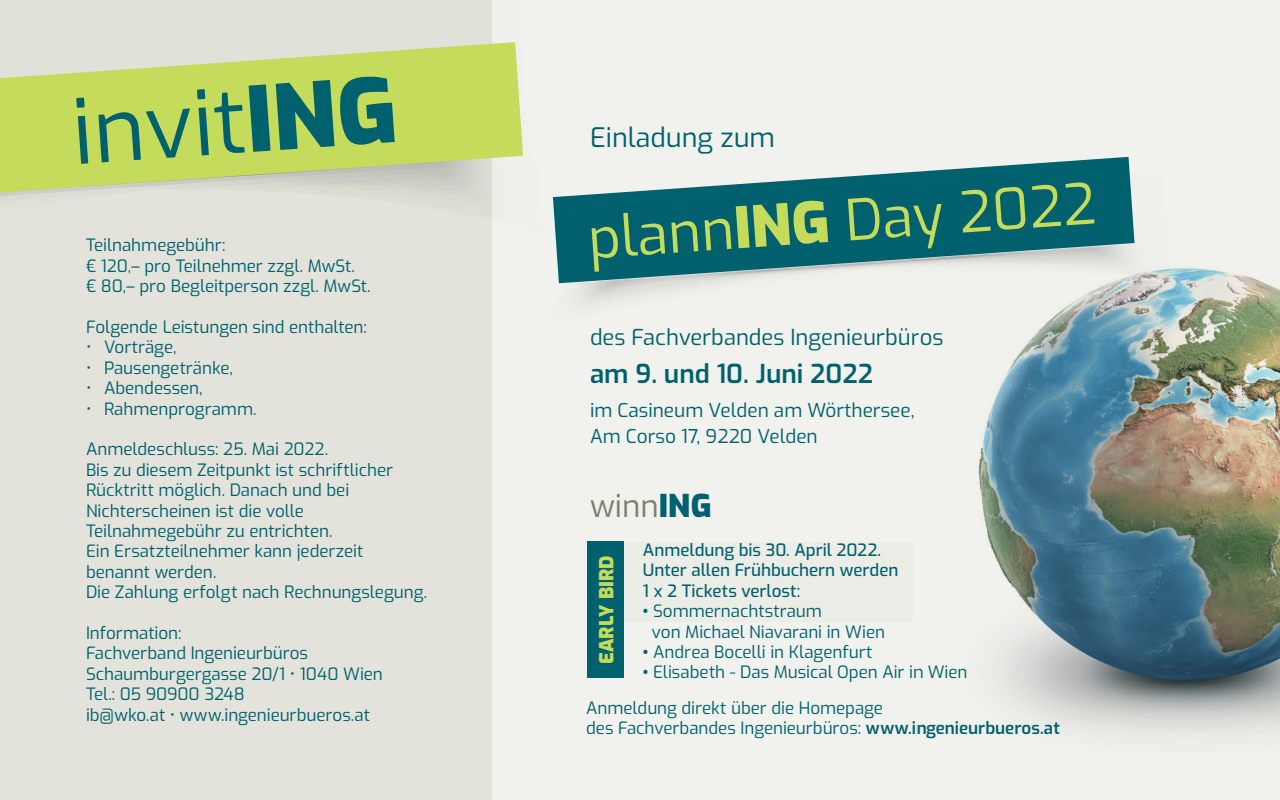
<style>
.page{position:relative;width:1280px;height:800px;background:#fff}
.page>*{position:absolute;margin:0;border:0;box-sizing:border-box;transform-origin:0 0}
.t1{font:89.3px "Exo";color:#00616e}
.t2{font:56.5px "Exo";color:#c4db5b}
.t3{font:31.2px "Exo";color:#807e6f}
.t4{font:26.9px "Exo";color:#00616e}
.t5{font:600 26px "Exo";color:#00616e}
.t6{font:22px "Exo";color:#00616e}
.t7{font:900 19.4px "Exo";color:#c4db5b}
.t8{font:19px/26px "Exo";color:#00616e}
.t9{font:17px/20.4px "Exo";letter-spacing:-.005em;color:#00616e}
.t10{font:500 17px/20.4px "Exo";letter-spacing:-.005em;color:#00616e}
.s1{font-weight:900}
.s2{font-weight:900;color:#00616e}
.s3{font-family:"Korolev Compressed";font-weight:300}
.s4{font-weight:600}
</style>
<div class="page">
<div style="left:492px;top:0;width:788px;height:800px;background:#f1f1ed"></div>
<svg style="left:553px;top:157px;width:582px;height:14px;background:#c6d7d6"></svg>
<div style="left:0;top:0;width:492px;height:800px;background:#e3e3dc"></div>
<img style="left:0;top:0;width:543px;height:233px">
<svg style="left:0;top:42px;width:523px;height:150px;fill:#c4db5b"></svg>
<img style="left:544px;top:171px;width:626px;height:154px">
<div style="left:602px;top:542px;width:310px;height:79px;background:#edede8"></div>
<div style="left:588px;top:541px;width:36px;height:137px;background:#00616e"></div>
<img style="left:919px;top:205px;width:361px;height:578px">
<h1 class="t1" style="left:68px;top:66px;width:327px;rotate:-4deg">invit<span class="s1">ING</span></h1>
<p class="t9" style="left:86px;top:234px;width:286px">Teilnahmegebühr:<br>€ 120,– pro Teilnehmer zzgl. MwSt.<br>€ 80,– pro Begleitperson zzgl. MwSt.</p>
<p class="t9" style="left:86px;top:316px;width:282px">Folgende Leistungen sind enthalten:</p>
<p class="t9" style="left:86px;top:336px;width:92px">• Vorträge,</p>
<p class="t9" style="left:86px;top:357px;width:148px">• Pausengetränke,</p>
<p class="t9" style="left:86px;top:377px;width:118px">• Abendessen,</p>
<p class="t9" style="left:86px;top:397px;width:172px">• Rahmenprogramm.</p>
<p class="t9" style="left:86px;top:438px;width:343px">Anmeldeschluss: 25. Mai 2022.<br>Bis zu diesem Zeitpunkt ist schriftlicher Rücktritt möglich. Danach und bei Nichterscheinen ist die volle Teilnahmegebühr zu entrichten.<br>Ein Ersatzteilnehmer kann jederzeit benannt werden.<br>Die Zahlung erfolgt nach Rechnungslegung.</p>
<p class="t9" style="left:86px;top:622px;width:298px">Information:<br>Fachverband Ingenieurbüros<br>Schaumburgergasse 20/1 • 1040 Wien<br>Tel.: 05 90900 3248<br>ib@wko.at • www.ingenieurbueros.at</p>
<h3 class="t4" style="left:590px;top:118px;width:187px">Einladung zum</h3>
<h2 class="t2" style="left:585px;top:197px;width:510px;rotate:-4deg">plann<span class="s1">ING</span> Day 2022</h2>
<p class="t6" style="left:590px;top:320px;width:355px">des Fachverbandes Ingenieurbüros</p>
<h3 class="t5" style="left:590px;top:354px;width:285px">am 9. und 10. Juni 2022</h3>
<p class="t8" style="left:590px;top:396px;width:326px">im Casineum Velden am Wörthersee,<br>Am Corso 17, 9220 Velden</p>
<h3 class="t3" style="left:590px;top:483px;width:123px">winn<span class="s2">ING</span></h3>
<p class="t10" style="left:643px;top:539px;width:257px">Anmeldung bis 30. April 2022.<br>Unter allen Frühbuchern werden<br>1 x 2 Tickets verlost:</p>
<p class="t9" style="left:652px;top:600px;width:235px;text-indent:-9px"><span class="s3">•</span> Sommernachtstraum<br>von Michael Niavarani in Wien</p>
<p class="t9" style="left:643px;top:641px;width:231px"><span class="s3">•</span> Andrea Bocelli in Klagenfurt</p>
<p class="t9" style="left:586px;top:653px;width:383px;line-height:35.5px;text-indent:57px"><span class="s3">•</span> Elisabeth - Das Musical Open Air in Wien<br>Anmeldung direkt über die Homepage</p>
<p class="t9" style="left:586px;top:717px;width:475px">des Fachverbandes Ingenieurbüros: <span class="s4">www.ingenieurbueros.at</span></p>
<p class="t7" style="left:591px;top:664px;width:110px;rotate:-90deg">EARLY BIRD</p>
</div>
